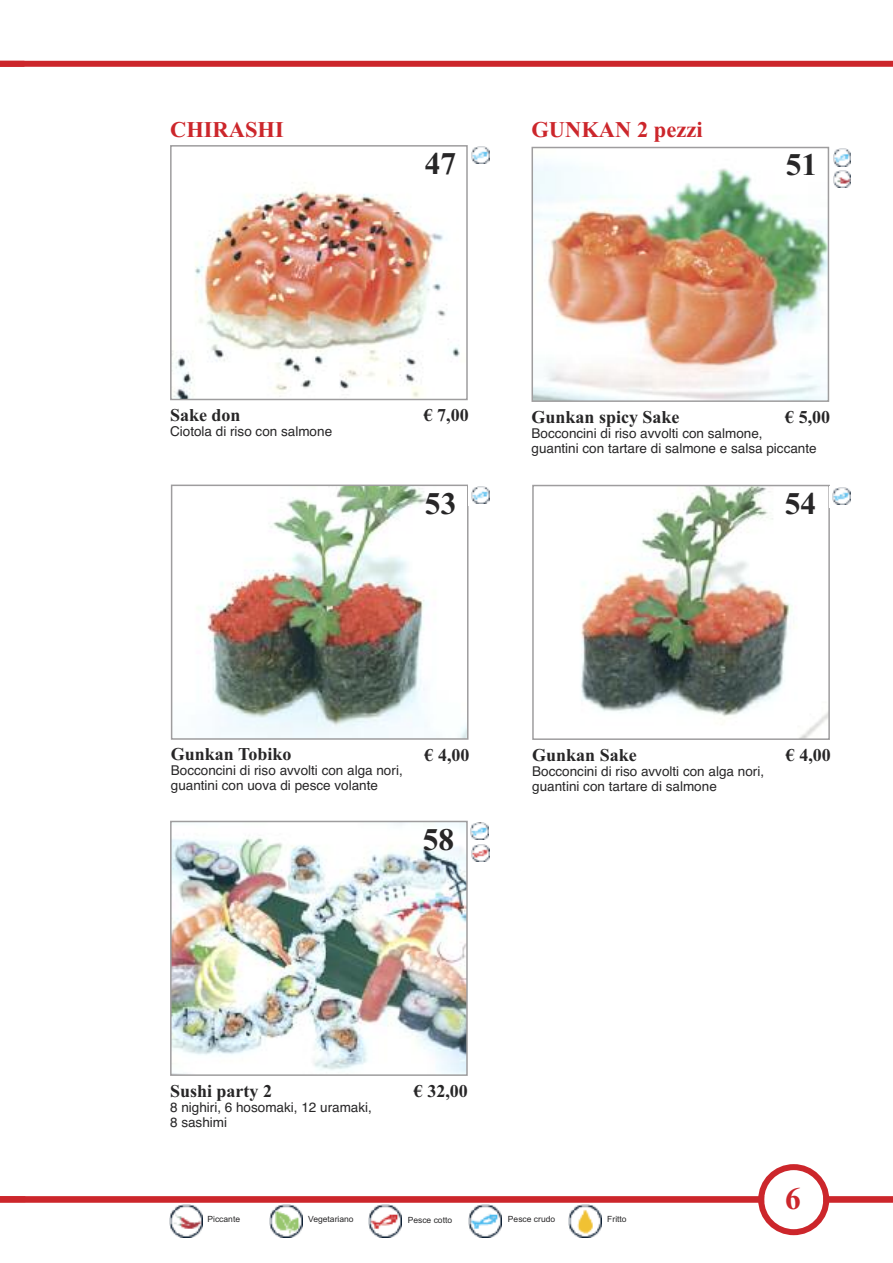
<style>
.page{position:relative;width:893px;height:1263px;background:#fff}
.page>*{position:absolute;margin:0;border:0;box-sizing:border-box;transform-origin:0 0}
.t1{font:700 31.5px "Times New Roman";color:#272627}
.t2{font:700 31.5px "Times New Roman";color:#cc262b}
.t3{font:700 22.5px "Times New Roman";color:#cc262b}
.t4{font:700 18px "Times New Roman";color:#272627}
.t5{font:13.5px/15px "Helvetica";color:#272627}
.t6{font:8.55px "Arial";color:#272627}
</style>
<div class="page">
<div style="left:0;top:61px;width:893px;height:6px;background:#cc262b"></div>
<img style="left:169px;top:1204px;width:33px;height:33px">
<img style="left:269px;top:1205px;width:33px;height:33px">
<img style="left:369px;top:1205px;width:33px;height:33px">
<img style="left:468px;top:1205px;width:34px;height:33px">
<img style="left:568px;top:1205px;width:33px;height:33px">
<div style="left:0;top:1196px;width:893px;height:6px;background:#d24549"></div>
<div style="left:0;top:1196px;width:25px;height:6px;background:#cc262b"></div>
<div style="left:0;top:1197px;width:893px;height:6px;background:#cc262b"></div>
<svg style="left:758px;top:1164px;width:71px;height:71px"></svg>
<img style="left:173px;top:182px;width:287px;height:215px">
<div style="left:170px;top:145px;width:298px;height:255px;border:2px solid #9e9d9e"></div>
<img style="left:471px;top:146px;width:18px;height:18px">
<img style="left:534px;top:164px;width:292px;height:235px">
<div style="left:531px;top:147px;width:298px;height:255px;border:2px solid #9e9d9e"></div>
<img style="left:833px;top:149px;width:18px;height:17px">
<img style="left:833px;top:170px;width:18px;height:18px">
<img style="left:198px;top:488px;width:267px;height:249px">
<div style="left:171px;top:485px;width:297px;height:255px;border:2px solid #9e9d9e"></div>
<svg style="left:471px;top:490px;width:19px;height:12px"></svg>
<img style="left:472px;top:486px;width:17px;height:18px">
<img style="left:581px;top:488px;width:246px;height:249px">
<div style="left:532px;top:485px;width:298px;height:255px;border:2px solid #9e9d9e"></div>
<svg style="left:832px;top:491px;width:19px;height:12px"></svg>
<img style="left:833px;top:487px;width:17px;height:18px">
<img style="left:173px;top:824px;width:292px;height:249px">
<div style="left:170px;top:821px;width:298px;height:255px;border:2px solid #9e9d9e"></div>
<svg style="left:470px;top:825px;width:19px;height:13px"></svg>
<img style="left:471px;top:822px;width:17px;height:18px">
<svg style="left:471px;top:848px;width:19px;height:12px"></svg>
<img style="left:472px;top:844px;width:17px;height:18px">
<h2 class="t3" style="left:170px;top:116px;width:115px">CHIRASHI</h2>
<h1 class="t1" style="left:425px;top:144px;width:33px">47</h1>
<h2 class="t3" style="left:531px;top:116px;width:173px">GUNKAN 2 pezzi</h2>
<h1 class="t1" style="left:786px;top:146px;width:33px">51</h1>
<h3 class="t4" style="left:170px;top:404px;width:72px">Sake don</h3>
<p class="t5" style="left:170px;top:424px;width:164px">Ciotola di riso con salmone</p>
<h3 class="t4" style="left:424px;top:404px;width:46px">€ 7,00</h3>
<h1 class="t1" style="left:425px;top:485px;width:33px">53</h1>
<h3 class="t4" style="left:531px;top:406px;width:150px">Gunkan spicy Sake</h3>
<p class="t5" style="left:531px;top:425px;width:287px">Bocconcini di riso avvolti con salmone,<br>guantini con tartare di salmone e salsa piccante</p>
<h3 class="t4" style="left:785px;top:406px;width:46px">€ 5,00</h3>
<h1 class="t1" style="left:785px;top:484px;width:33px">54</h1>
<h3 class="t4" style="left:171px;top:744px;width:122px">Gunkan Tobiko</h3>
<p class="t5" style="left:171px;top:763px;width:233px">Bocconcini di riso avvolti con alga nori, guantini con uova di pesce volante</p>
<h3 class="t4" style="left:424px;top:744px;width:46px">€ 4,00</h3>
<h1 class="t1" style="left:423px;top:821px;width:33px">58</h1>
<h3 class="t4" style="left:532px;top:744px;width:106px">Gunkan Sake</h3>
<p class="t5" style="left:532px;top:763px;width:233px">Bocconcini di riso avvolti con alga nori, guantini con tartare di salmone</p>
<h3 class="t4" style="left:786px;top:744px;width:46px">€ 4,00</h3>
<h3 class="t4" style="left:170px;top:1080px;width:104px">Sushi party 2</h3>
<p class="t5" style="left:170px;top:1099px;width:203px">8 nighiri, 6 hosomaki, 12 uramaki,<br>8 sashimi</p>
<h3 class="t4" style="left:414px;top:1080px;width:55px">€ 32,00</h3>
<h1 class="t2" style="left:785px;top:1180px;width:17px">6</h1>
<p class="t6" style="left:207px;top:1214px;width:34px">Piccante</p>
<p class="t6" style="left:308px;top:1214px;width:47px">Vegetariano</p>
<p class="t6" style="left:408px;top:1214px;width:46px">Pesce cotto</p>
<p class="t6" style="left:508px;top:1214px;width:49px">Pesce crudo</p>
<p class="t6" style="left:607px;top:1214px;width:21px">Fritto</p>
</div>
